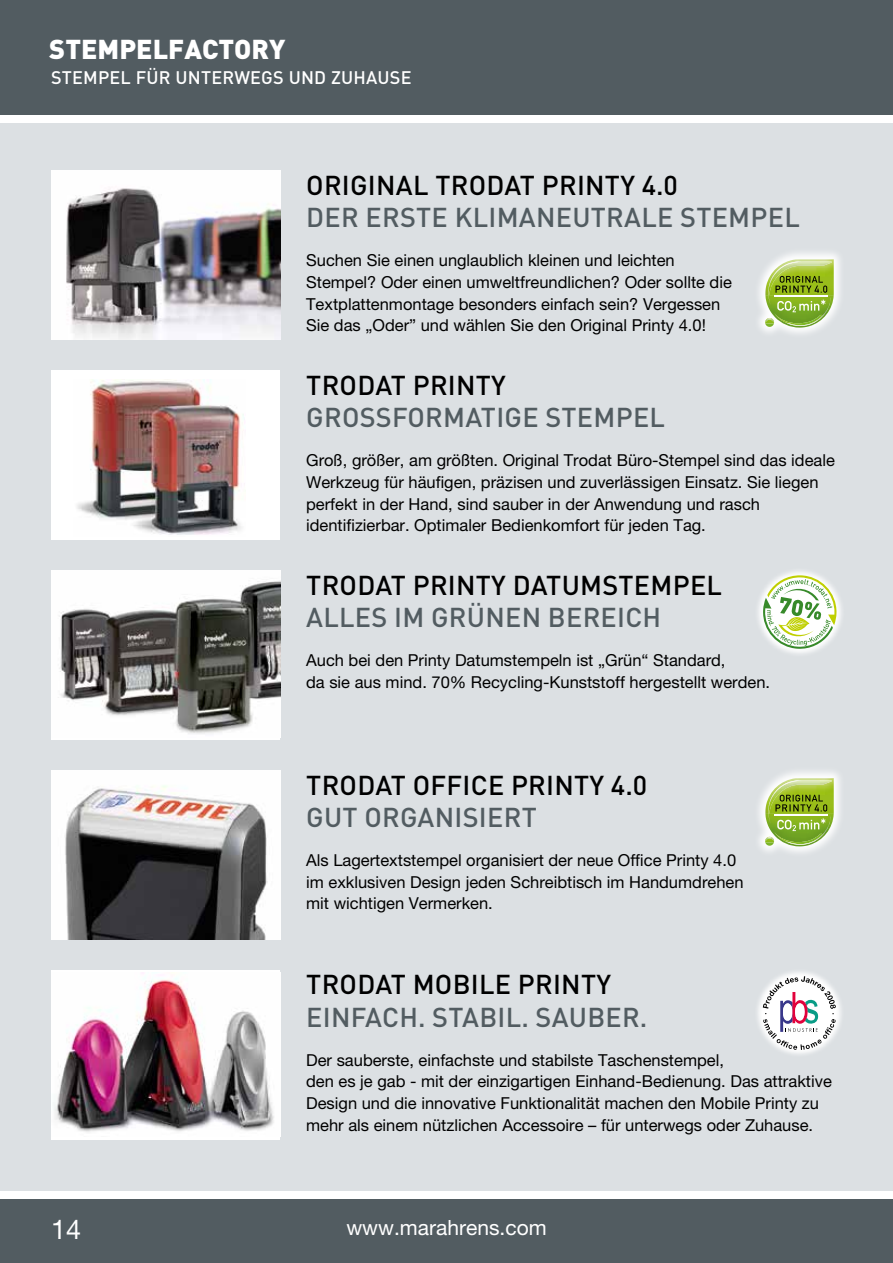
<style>
.page{position:relative;width:893px;height:1263px;background:#fff}
.page>*{position:absolute;margin:0;border:0;box-sizing:border-box;transform-origin:0 0}
.t1{font:500 27px "DIN Pro";letter-spacing:.01em;color:#525c61}
.t2{font:500 27px "DIN Pro";letter-spacing:.01em;color:#000}
.t3{font:900 27px "DIN Pro";color:#fff}
.t4{font:27px "Helvetica Neue LT Pro";color:#fff}
.t5{font:21px "Helvetica Neue LT Pro";color:#fff}
.t6{font:500 18px "DIN Pro";letter-spacing:.01em;color:#fff}
.t7{font:16.5px/21.8px "Helvetica Neue LT Pro";color:#000}
</style>
<div class="page">
<div style="left:0;top:0;width:893px;height:115px;background:#525c61"></div>
<div style="left:0;top:1199px;width:893px;height:64px;background:#525c61"></div>
<div style="left:0;top:123px;width:893px;height:1068px;background:#dce0e3"></div>
<img style="left:51px;top:170px;width:229px;height:170px">
<div style="left:51px;top:370px;width:229px;height:170px;background:#fff"></div>
<img style="left:77px;top:380px;width:167px;height:155px">
<img style="left:51px;top:570px;width:229px;height:168px">
<img style="left:51px;top:770px;width:229px;height:169px">
<div style="left:51px;top:970px;width:229px;height:169px;background:#fff"></div>
<img style="left:54px;top:973px;width:220px;height:159px">
<svg style="left:759px;top:252px;width:81px;height:82px;fill:#eaecee"></svg>
<img style="left:765px;top:259px;width:69px;height:36px">
<img style="left:801px;top:262px;width:31px;height:14px">
<img style="left:768px;top:262px;width:33px;height:14px">
<svg style="left:765px;top:276px;width:67px;height:51px;background:#96b54b"></svg>
<svg style="left:758px;top:571px;width:84px;height:83px"></svg>
<svg style="left:762px;top:575px;width:75px;height:74px;background:#d3e2c1"></svg>
<svg style="left:759px;top:771px;width:81px;height:82px;fill:#eaecee"></svg>
<img style="left:765px;top:778px;width:69px;height:36px">
<img style="left:801px;top:780px;width:31px;height:15px">
<img style="left:768px;top:780px;width:33px;height:15px">
<svg style="left:765px;top:795px;width:67px;height:51px;background:#97b64c"></svg>
<svg style="left:757px;top:972px;width:84px;height:82px"></svg>
<svg style="left:763px;top:976px;width:73px;height:74px;background:#dad6da"></svg>
<h1 class="t3" style="left:49px;top:31px;width:238px">STEMPELFACTORY</h1>
<p class="t6" style="left:51px;top:65px;width:362px">STEMPEL FÜR UNTERWEGS UND ZUHAUSE</p>
<h1 class="t2" style="left:306px;top:167px;width:373px">ORIGINAL TRODAT PRINTY 4.0</h1>
<h1 class="t1" style="left:306px;top:199px;width:495px">DER ERSTE KLIMANEUTRALE STEMPEL</h1>
<p class="t7" style="left:306px;top:249px;width:427px">Suchen Sie einen unglaublich kleinen und leichten Stempel? Oder einen umweltfreundlichen? Oder sollte die Textplattenmontage besonders einfach sein? Vergessen Sie das „Oder” und wählen Sie den Original Printy 4.0!</p>
<h1 class="t2" style="left:306px;top:367px;width:201px">TRODAT PRINTY</h1>
<h1 class="t1" style="left:306px;top:399px;width:360px">GROSSFORMATIGE STEMPEL</h1>
<p class="t7" style="left:306px;top:449px;width:530px">Groß, größer, am größten. Original Trodat Büro-Stempel sind das ideale Werkzeug für häufigen, präzisen und zuverlässigen Einsatz. Sie liegen perfekt in der Hand, sind sauber in der Anwendung und rasch identifizierbar. Optimaler Bedienkomfort für jeden Tag.</p>
<h1 class="t2" style="left:306px;top:567px;width:417px">TRODAT PRINTY DATUMSTEMPEL</h1>
<h1 class="t1" style="left:306px;top:599px;width:356px">ALLES IM GRÜNEN BEREICH</h1>
<p class="t7" style="left:306px;top:649px;width:465px">Auch bei den Printy Datumstempeln ist „Grün“ Standard,<br>da sie aus mind. 70% Recycling-Kunststoff hergestellt werden.</p>
<h1 class="t2" style="left:306px;top:766px;width:342px">TRODAT OFFICE PRINTY 4.0</h1>
<h1 class="t1" style="left:306px;top:799px;width:232px">GUT ORGANISIERT</h1>
<p class="t7" style="left:306px;top:849px;width:439px">Als Lagertextstempel organisiert der neue Office Printy 4.0 im exklusiven Design jeden Schreibtisch im Handumdrehen mit wichtigen Vermerken.</p>
<h1 class="t2" style="left:306px;top:966px;width:306px">TRODAT MOBILE PRINTY</h1>
<h1 class="t1" style="left:306px;top:999px;width:343px">EINFACH. STABIL. SAUBER.</h1>
<p class="t7" style="left:306px;top:1049px;width:527px">Der sauberste, einfachste und stabilste Taschenstempel,<br>den es je gab - mit der einzigartigen Einhand-Bedienung. Das attraktive Design und die innovative Funktionalität machen den Mobile Printy zu mehr als einem nützlichen Accessoire – für unterwegs oder Zuhause.</p>
<h1 class="t4" style="left:51px;top:1213px;width:32px">14</h1>
<p class="t5" style="left:346px;top:1215px;width:202px">www.marahrens.com</p>
</div>
